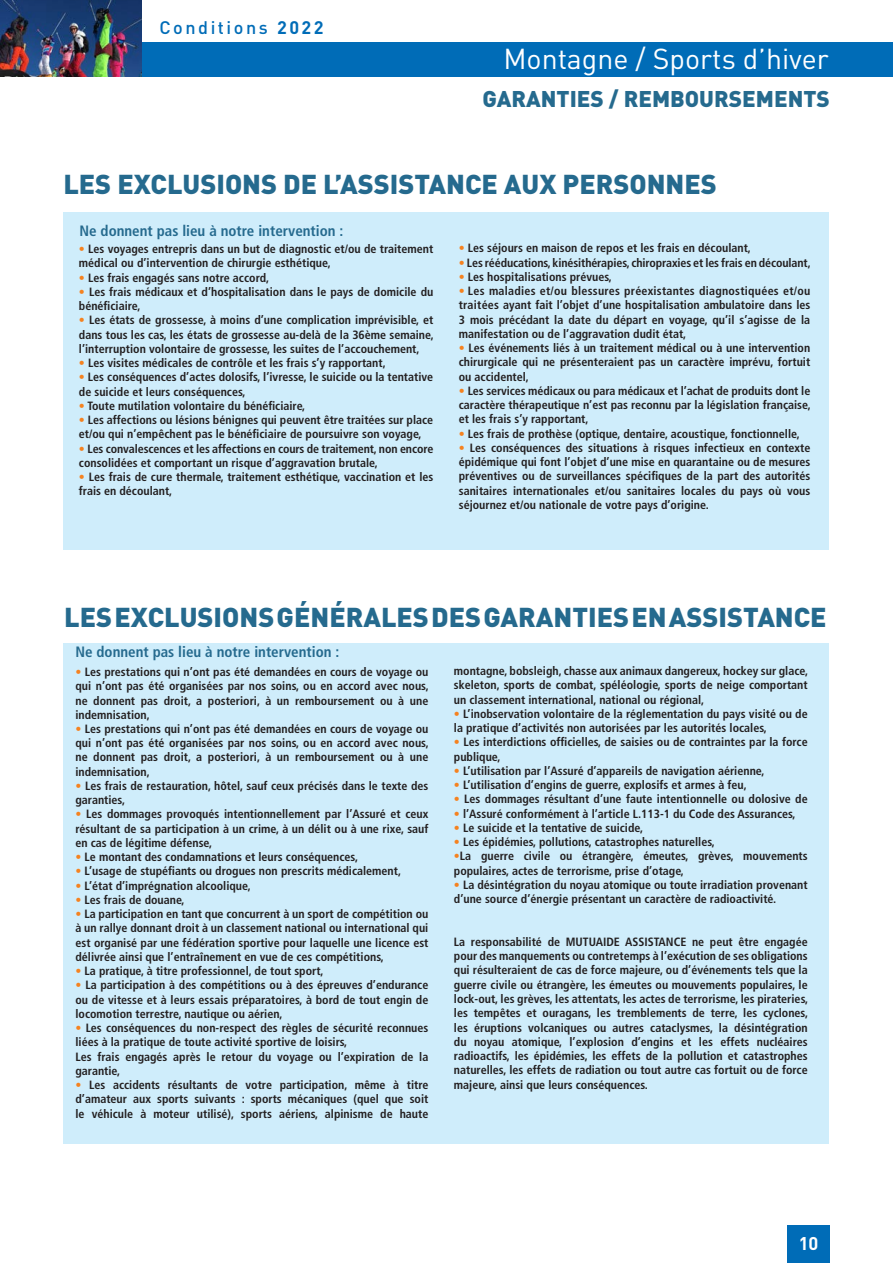
<style>
.page{position:relative;width:893px;height:1263px;background:#fff}
.page>*{position:absolute;margin:0;border:0;box-sizing:border-box;transform-origin:0 0}
.t1{font:28.5px "DIN";color:#fff}
.Titre2{font:900 27px "DIN";color:#256a8e}
.t2{font:900 22.5px "DIN";color:#256a8e}
.t3{font:700 18.15px "DIN";color:#fff}
.t4{font:500 18px "DIN";letter-spacing:.14em;color:#006cb7}
.Texte1{font:700 condensed 15px "Frutiger LT Std";color:#256a8e}
.Titre2-2{font:700 condensed 12px/14.2px "Frutiger LT Std";color:#231f20}
.s1{font-weight:700}
.s2{color:#f58220}
</style>
<div class="page">
<div style="left:63px;top:643px;width:766px;height:500px;background:#cfedfb"></div>
<div style="left:64px;top:212px;width:765px;height:338px;background:#cfedfb"></div>
<div style="left:0;top:43px;width:893px;height:34px;background:#006cb7"></div>
<div style="left:787px;top:1225px;width:42px;height:38px;background:#006cb7"></div>
<img style="left:0;top:0;width:141px;height:77px">
<h3 class="t4" style="left:159px;top:16px;width:166px">Conditions <span class="s1">2022</span></h3>
<h1 class="t1" style="left:503px;top:41px;width:327px">Montagne / Sports d’hiver</h1>
<p class="t2" style="left:482px;top:83px;width:349px">GARANTIES / REMBOURSEMENTS</p>
<p class="Titre2" style="left:63px;top:166px;width:655px">LES EXCLUSIONS DE L’ASSISTANCE AUX PERSONNES</p>
<p class="Texte1" style="left:80px;top:222px;width:265px">Ne donnent pas lieu à notre intervention :</p>
<p class="Titre2-2" style="left:79px;top:242px;width:356px"><span class="s2">•</span> Les voyages entrepris dans un but de diagnostic et/ou de traitement médical ou d’intervention de chirurgie esthétique,</p>
<p class="Titre2-2" style="left:79px;top:270px;width:192px"><span class="s2">•</span> Les frais engagés sans notre accord,</p>
<p class="Titre2-2" style="left:79px;top:285px;width:356px"><span class="s2">•</span> Les frais médicaux et d’hospitalisation dans le pays de domicile du bénéficiaire,</p>
<p class="Titre2-2" style="left:79px;top:313px;width:356px;text-align:justify"><span class="s2">•</span> Les états de grossesse, à moins d’une complication imprévisible, et dans tous les cas, les états de grossesse au-delà de la 36ème semaine, l’interruption volontaire de grossesse, les suites de l’accouchement,</p>
<p class="Titre2-2" style="left:79px;top:356px;width:308px"><span class="s2">•</span> Les visites médicales de contrôle et les frais s’y rapportant,</p>
<p class="Titre2-2" style="left:79px;top:370px;width:356px"><span class="s2">•</span> Les conséquences d’actes dolosifs, l’ivresse, le suicide ou la tentative de suicide et leurs conséquences,</p>
<p class="Titre2-2" style="left:79px;top:399px;width:228px"><span class="s2">•</span> Toute mutilation volontaire du bénéficiaire,</p>
<p class="Titre2-2" style="left:79px;top:413px;width:356px"><span class="s2">•</span> Les affections ou lésions bénignes qui peuvent être traitées sur place et/ou qui n’empêchent pas le bénéficiaire de poursuivre son voyage,</p>
<p class="Titre2-2" style="left:79px;top:441px;width:356px"><span class="s2">•</span> Les convalescences et les affections en cours de traitement, non encore consolidées et comportant un risque d’aggravation brutale,</p>
<p class="Titre2-2" style="left:79px;top:470px;width:356px"><span class="s2">•</span> Les frais de cure thermale, traitement esthétique, vaccination et les frais en découlant,</p>
<p class="Titre2-2" style="left:459px;top:241px;width:294px"><span class="s2">•</span> Les séjours en maison de repos et les frais en découlant,</p>
<p class="Titre2-2" style="left:459px;top:255px;width:353px"><span class="s2">•</span> Les rééducations, kinésithérapies, chiropraxies et les frais en découlant,</p>
<p class="Titre2-2" style="left:459px;top:270px;width:155px"><span class="s2">•</span> Les hospitalisations prévues,</p>
<p class="Titre2-2" style="left:459px;top:284px;width:353px;text-align:justify"><span class="s2">•</span> Les maladies et/ou blessures préexistantes diagnostiquées et/ou traitées ayant fait l’objet d’une hospitalisation ambulatoire dans les 3 mois précédant la date du départ en voyage, qu’il s’agisse de la manifestation ou de l’aggravation dudit état,</p>
<p class="Titre2-2" style="left:459px;top:341px;width:353px;text-align:justify"><span class="s2">•</span> Les événements liés à un traitement médical ou à une intervention chirurgicale qui ne présenteraient pas un caractère imprévu, fortuit ou accidentel,</p>
<p class="Titre2-2" style="left:459px;top:384px;width:353px;text-align:justify"><span class="s2">•</span> Les services médicaux ou para médicaux et l’achat de produits dont le caractère thérapeutique n’est pas reconnu par la législation française, et les frais s’y rapportant,</p>
<p class="Titre2-2" style="left:459px;top:426px;width:342px"><span class="s2">•</span> Les frais de prothèse (optique, dentaire, acoustique, fonctionnelle,</p>
<p class="Titre2-2" style="left:459px;top:440px;width:353px;text-align:justify"><span class="s2">•</span> Les conséquences des situations à risques infectieux en contexte épidémique qui font l’objet d’une mise en quarantaine ou de mesures préventives ou de surveillances spécifiques de la part des autorités sanitaires internationales et/ou sanitaires locales du pays où vous séjournez et/ou nationale de votre pays d’origine.</p>
<p class="Titre2" style="left:64px;top:600px;width:764px">LES EXCLUSIONS GÉNÉRALES DES GARANTIES EN ASSISTANCE</p>
<p class="Texte1" style="left:75px;top:643px;width:265px">Ne donnent pas lieu à notre intervention :</p>
<p class="Titre2-2" style="left:75px;top:665px;width:355px;text-align:justify"><span class="s2">•</span> Les prestations qui n’ont pas été demandées en cours de voyage ou qui n’ont pas été organisées par nos soins, ou en accord avec nous, ne donnent pas droit, a posteriori, à un remboursement ou à une indemnisation,</p>
<p class="Titre2-2" style="left:75px;top:722px;width:355px;text-align:justify"><span class="s2">•</span> Les prestations qui n’ont pas été demandées en cours de voyage ou qui n’ont pas été organisées par nos soins, ou en accord avec nous, ne donnent pas droit, a posteriori, à un remboursement ou à une indemnisation,</p>
<p class="Titre2-2" style="left:75px;top:779px;width:354px"><span class="s2">•</span> Les frais de restauration, hôtel, sauf ceux précisés dans le texte des garanties,</p>
<p class="Titre2-2" style="left:75px;top:807px;width:354px;text-align:justify"><span class="s2">•</span> Les dommages provoqués intentionnellement par l’Assuré et ceux résultant de sa participation à un crime, à un délit ou à une rixe, sauf en cas de légitime défense,</p>
<p class="Titre2-2" style="left:75px;top:850px;width:284px"><span class="s2">•</span> Le montant des condamnations et leurs conséquences,</p>
<p class="Titre2-2" style="left:75px;top:864px;width:327px"><span class="s2">•</span> L’usage de stupéfiants ou drogues non prescrits médicalement,</p>
<p class="Titre2-2" style="left:75px;top:878px;width:177px"><span class="s2">•</span> L’état d’imprégnation alcoolique,</p>
<p class="Titre2-2" style="left:75px;top:893px;width:111px"><span class="s2">•</span> Les frais de douane,</p>
<p class="Titre2-2" style="left:75px;top:907px;width:354px;text-align:justify"><span class="s2">•</span> La participation en tant que concurrent à un sport de compétition ou à un rallye donnant droit à un classement national ou international qui est organisé par une fédération sportive pour laquelle une licence est délivrée ainsi que l’entraînement en vue de ces compétitions,</p>
<p class="Titre2-2" style="left:75px;top:964px;width:250px"><span class="s2">•</span> La pratique, à titre professionnel, de tout sport,</p>
<p class="Titre2-2" style="left:75px;top:978px;width:354px;text-align:justify"><span class="s2">•</span> La participation à des compétitions ou à des épreuves d’endurance ou de vitesse et à leurs essais préparatoires, à bord de tout engin de locomotion terrestre, nautique ou aérien,</p>
<p class="Titre2-2" style="left:75px;top:1021px;width:354px"><span class="s2">•</span> Les conséquences du non-respect des règles de sécurité reconnues liées à la pratique de toute activité sportive de loisirs,</p>
<p class="Titre2-2" style="left:75px;top:1049px;width:354px">Les frais engagés après le retour du voyage ou l’expiration de la garantie,</p>
<p class="Titre2-2" style="left:75px;top:1078px;width:354px;text-align:justify"><span class="s2">•</span> Les accidents résultants de votre participation, même à titre d’amateur aux sports suivants : sports mécaniques (quel que soit le véhicule à moteur utilisé), sports aériens, alpinisme de haute</p>
<p class="Titre2-2" style="left:454px;top:664px;width:356px;text-align:justify">montagne, bobsleigh, chasse aux animaux dangereux, hockey sur glace, skeleton, sports de combat, spéléologie, sports de neige comportant un classement international, national ou régional,</p>
<p class="Titre2-2" style="left:454px;top:706px;width:355px"><span class="s2">•</span> L’inobservation volontaire de la réglementation du pays visité ou de la pratique d’activités non autorisées par les autorités locales,</p>
<p class="Titre2-2" style="left:454px;top:735px;width:355px"><span class="s2">•</span> Les interdictions officielles, de saisies ou de contraintes par la force publique,</p>
<p class="Titre2-2" style="left:454px;top:763px;width:312px"><span class="s2">•</span> L’utilisation par l’Assuré d’appareils de navigation aérienne,</p>
<p class="Titre2-2" style="left:454px;top:778px;width:294px"><span class="s2">•</span> L’utilisation d’engins de guerre, explosifs et armes à feu,</p>
<p class="Titre2-2" style="left:454px;top:792px;width:355px"><span class="s2">•</span> Les dommages résultant d’une faute intentionnelle ou dolosive de</p>
<p class="Titre2-2" style="left:454px;top:806px;width:343px"><span class="s2">•</span> l’Assuré conformément à l’article L.113-1 du Code des Assurances,</p>
<p class="Titre2-2" style="left:454px;top:820px;width:191px"><span class="s2">•</span> Le suicide et la tentative de suicide,</p>
<p class="Titre2-2" style="left:454px;top:835px;width:263px"><span class="s2">•</span> Les épidémies, pollutions, catastrophes naturelles,</p>
<p class="Titre2-2" style="left:454px;top:849px;width:355px"><span class="s2">•</span>La guerre civile ou étrangère, émeutes, grèves, mouvements populaires, actes de terrorisme, prise d’otage,</p>
<p class="Titre2-2" style="left:454px;top:877px;width:355px"><span class="s2">•</span> La désintégration du noyau atomique ou toute irradiation provenant d’une source d’énergie présentant un caractère de radioactivité.</p>
<p class="Titre2-2" style="left:454px;top:934px;width:356px;text-align:justify">La responsabilité de MUTUAIDE ASSISTANCE ne peut être engagée pour des manquements ou contretemps à l’exécution de ses obligations qui résulteraient de cas de force majeure, ou d’événements tels que la guerre civile ou étrangère, les émeutes ou mouvements populaires, le lock-out, les grèves, les attentats, les actes de terrorisme, les pirateries, les tempêtes et ouragans, les tremblements de terre, les cyclones, les éruptions volcaniques ou autres cataclysmes, la désintégration du noyau atomique, l’explosion d’engins et les effets nucléaires radioactifs, les épidémies, les effets de la pollution et catastrophes naturelles, les effets de radiation ou tout autre cas fortuit ou de force majeure, ainsi que leurs conséquences.</p>
<h3 class="t3" style="left:799px;top:1231px;width:21px">10</h3>
</div>
